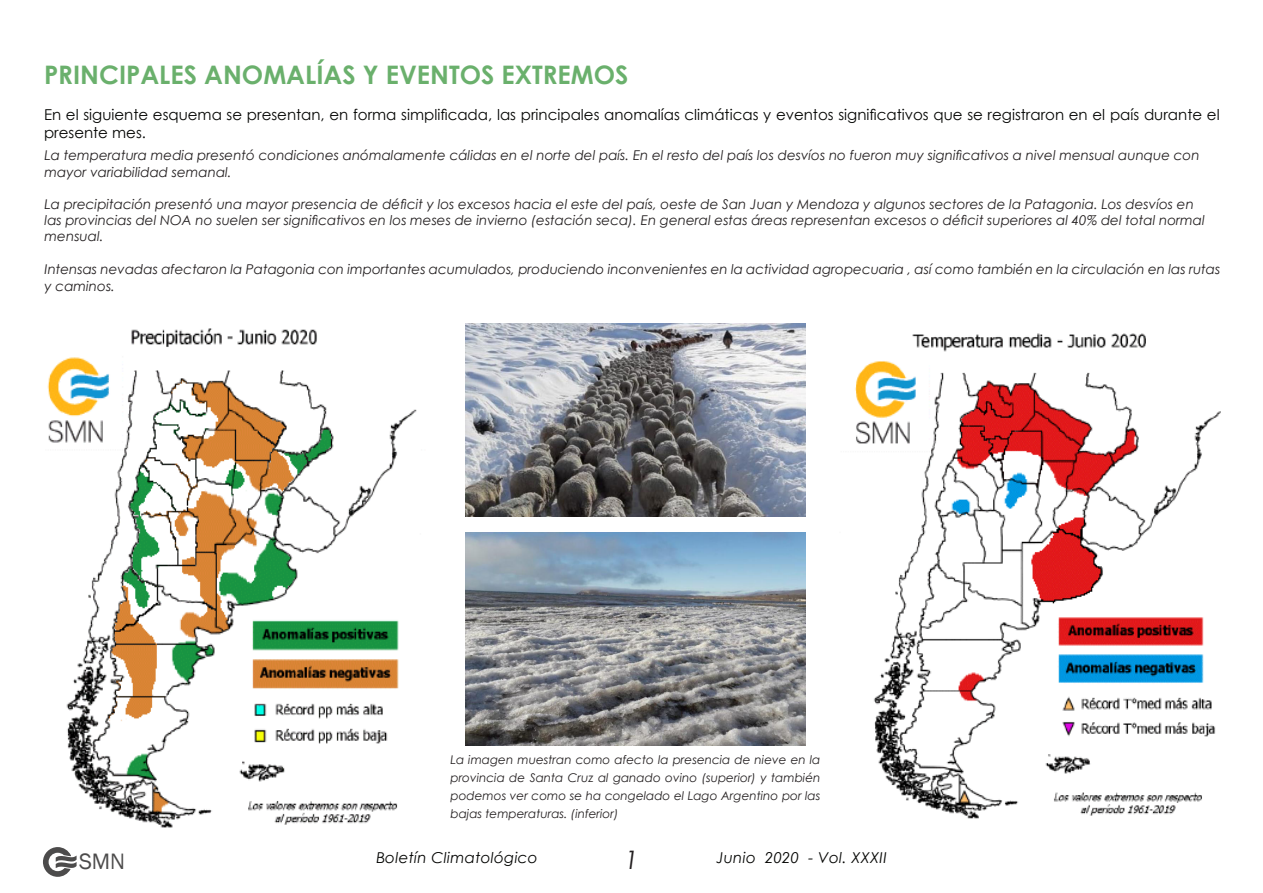
<style>
.page{position:relative;width:1263px;height:893px;background:#fff}
.page>*{position:absolute;margin:0;border:0;box-sizing:border-box;transform-origin:0 0}
.t1{font:700 25.5px "Century Gothic";color:#6ab06c}
.t2{font:italic 25.5px "Century Gothic";color:#231f20}
.t3{font:22.95px "Franklin Gothic";color:#4c4b4b}
.t4{font:15px/18px "Century Gothic";color:#040503}
.t5{font:italic 15px "Century Gothic";letter-spacing:.02em;color:#040503}
.t6{font:italic 13.5px/16.2px "Century Gothic";color:#231f20}
.t7{font:italic 12px/18px "Century Gothic";color:#231f20;text-align:justify}
</style>
<div class="page">
<svg style="left:43px;top:847px;width:34px;height:30px"></svg>
<img style="left:855px;top:333px;width:365px;height:486px">
<img style="left:47px;top:328px;width:370px;height:500px">
<img style="left:465px;top:533px;width:341px;height:212px">
<img style="left:465px;top:323px;width:341px;height:194px">
<p class="t1" style="left:44px;top:56px;width:586px">PRINCIPALES ANOMALÍAS Y EVENTOS EXTREMOS</p>
<p class="t4" style="left:44px;top:106px;width:1177px">En el siguiente esquema se presentan, en forma simplificada, las principales anomalías climáticas y eventos significativos que se registraron en el país durante el presente mes.</p>
<p class="t6" style="left:45px;top:147px;width:1156px">La temperatura media presentó condiciones anómalamente cálidas en el norte del país. En el resto del país los desvíos no fueron muy significativos a nivel mensual aunque con mayor variabilidad semanal.</p>
<p class="t6" style="left:45px;top:196px;width:1162px">La precipitación presentó una mayor presencia de déficit y los excesos hacia el este del país, oeste de San Juan y Mendoza y algunos sectores de la Patagonia. Los desvíos en las provincias del NOA no suelen ser significativos en los meses de invierno (estación seca). En general estas áreas representan excesos o déficit superiores al 40% del total normal mensual.</p>
<p class="t6" style="left:45px;top:261px;width:1177px">Intensas nevadas afectaron la Patagonia con importantes acumulados, produciendo inconvenientes en la actividad agropecuaria , así como también en la circulación en las rutas y caminos.</p>
<p class="t7" style="left:450px;top:750px;width:371px">La imagen muestran como afecto la presencia de nieve en la provincia de Santa Cruz al ganado ovino (superior) y también podemos ver como se ha congelado el Lago Argentino por las bajas temperaturas. (inferior)</p>
<p class="t2" style="left:624px;top:842px;width:16px">1</p>
<h2 class="t3" style="left:79px;top:848px;width:48px">SMN</h2>
<p class="t5" style="left:376px;top:847px;width:163px">Boletín Climatológico</p>
<p class="t5" style="left:716px;top:847px;width:172px">Junio 2020 - Vol. XXXII</p>
</div>
